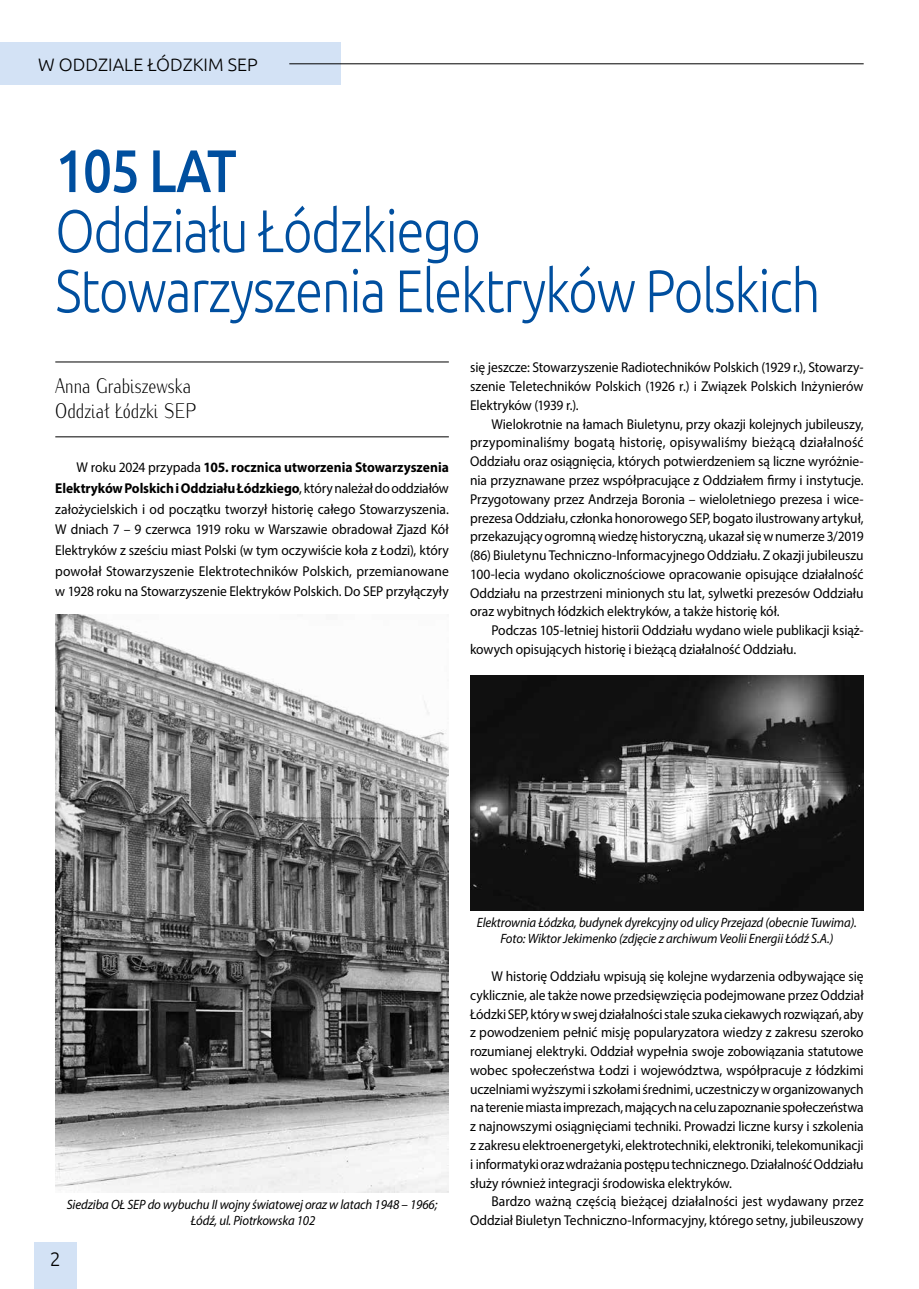
<style>
.page{position:relative;width:919px;height:1289px;background:#fff}
.page>*{position:absolute;margin:0;border:0;box-sizing:border-box;transform-origin:0 0}
.t1{font:300 60px/60px "Ubuntu";letter-spacing:-.025em;color:#004f9f;scale:.85 1}
.t2{font:500 60px "Ubuntu";letter-spacing:-.025em;color:#004f9f;scale:.85 1}
.t3{font:300 21px/25.2px "Iwona";color:#000;scale:.8 1}
.t4{font:300 19.5px "Ubuntu";color:#000}
.t5{font:300 18px "Ubuntu";color:#000}
.t6{font:14.25px/18.8px "Myriad Pro";letter-spacing:-.005em;color:#000;text-align:justify;scale:.95 1}
.t7{font:italic 13.5px/16.6px "Myriad Pro";letter-spacing:-.01em;color:#000;text-align:center;scale:.95 1}
.s1{font-weight:700}
</style>
<div class="page">
<div style="left:34px;top:1242px;width:43px;height:46px;background:#d3e2f5"></div>
<div style="left:0;top:43px;width:340px;height:42px;background:#d3e2f5"></div>
<img style="left:470px;top:676px;width:393px;height:234px">
<hr style="left:55px;top:361px;width:394px;height:1px;background:#000">
<hr style="left:55px;top:436px;width:394px;height:1px;background:#000">
<img style="left:55px;top:614px;width:394px;height:578px">
<hr style="left:289px;top:63px;width:574px;height:1px;background:#000">
<p class="t5" style="left:38px;top:54px;width:221px">W ODDZIALE ŁÓDZKIM SEP</p>
<h1 class="t2" style="left:55px;top:133px;width:215px">105 LAT</h1>
<h1 class="t1" style="left:55px;top:199px;width:901px">Oddziału Łódzkiego<br>Stowarzyszenia Elektryków Polskich</h1>
<h2 class="t3" style="left:55px;top:371px;width:178px">Anna Grabiszewska<br>Oddział Łódzki SEP</h2>
<p class="t6" style="left:55px;top:457px;width:416px;line-height:20.7px;text-indent:21px">W roku 2024 przypada <span class="s1">105. rocznica utworzenia Stowarzyszenia Elektryków Polskich i Oddziału Łódzkiego</span>, który należał do oddziałów założycielskich i od początku tworzył historię całego Stowarzyszenia.<br>W dniach 7 – 9 czerwca 1919 roku w Warszawie obradował Zjazd Kół Elektryków z sześciu miast Polski (w tym oczywiście koła z Łodzi), który powołał Stowarzyszenie Elektrotechników Polskich, przemianowane w 1928 roku na Stowarzyszenie Elektryków Polskich. Do SEP przyłączyły</p>
<p class="t6" style="left:470px;top:358px;width:416px">się jeszcze: Stowarzyszenie Radiotechników Polskich (1929 r.), Stowarzy&shy;szenie Teletechników Polskich (1926 r.) i Związek Polskich Inżynierów Elektryków (1939 r.).</p>
<p class="t6" style="left:470px;top:414px;width:416px;text-indent:21px">Wielokrotnie na łamach Biuletynu, przy okazji kolejnych jubileuszy, przypominaliśmy bogatą historię, opisywaliśmy bieżącą działalność Oddziału oraz osiągnięcia, których potwierdzeniem są liczne wyróżnie&shy;nia przyznawane przez współpracujące z Oddziałem firmy i instytucje.<br>Przygotowany przez Andrzeja Boronia – wieloletniego prezesa i wice&shy;prezesa Oddziału, członka honorowego SEP, bogato ilustrowany artykuł, przekazujący ogromną wiedzę historyczną, ukazał się w numerze 3/2019 (86) Biuletynu Techniczno-Informacyjnego Oddziału. Z okazji jubileuszu 100-lecia wydano okolicznościowe opracowanie opisujące działalność Oddziału na przestrzeni minionych stu lat, sylwetki prezesów Oddziału oraz wybitnych łódzkich elektryków, a także historię kół.</p>
<p class="t6" style="left:470px;top:621px;width:416px;text-indent:21px">Podczas 105-letniej historii Oddziału wydano wiele publikacji książ&shy;kowych opisujących historię i bieżącą działalność Oddziału.</p>
<p class="t7" style="left:67px;top:1196px;width:391px;line-height:16.2px">Siedziba OŁ SEP do wybuchu II wojny światowej oraz w latach 1948 – 1966;<br>Łódź, ul. Piotrkowska 102</p>
<h3 class="t4" style="left:50px;top:1247px;width:12px">2</h3>
<p class="t7" style="left:477px;top:913px;width:401px">Elektrownia Łódzka, budynek dyrekcyjny od ulicy Przejazd (obecnie Tuwima).<br>Foto: Wiktor Jekimenko (zdjęcie z archiwum Veolii Energii Łódź S.A.)</p>
<p class="t6" style="left:470px;top:966px;width:416px;text-indent:21px">W historię Oddziału wpisują się kolejne wydarzenia odbywające się cyklicznie, ale także nowe przedsięwzięcia podejmowane przez Oddział Łódzki SEP, który w swej działalności stale szuka ciekawych rozwiązań, aby z powodzeniem pełnić misję popularyzatora wiedzy z zakresu szeroko rozumianej elektryki. Oddział wypełnia swoje zobowiązania statutowe wobec społeczeństwa Łodzi i województwa, współpracuje z łódzkimi uczelniami wyższymi i szkołami średnimi, uczestniczy w organizowanych na terenie miasta imprezach, mających na celu zapoznanie społeczeństwa z najnowszymi osiągnięciami techniki. Prowadzi liczne kursy i szkolenia z zakresu elektroenergetyki, elektrotechniki, elektroniki, telekomunikacji i informatyki oraz wdrażania postępu technicznego. Działalność Oddziału służy również integracji środowiska elektryków.</p>
<p class="t6" style="left:470px;top:1191px;width:416px;text-align:right">Bardzo ważną częścią bieżącej działalności jest wydawany przez<br>Oddział Biuletyn Techniczno-Informacyjny, którego setny, jubileuszowy</p>
</div>
